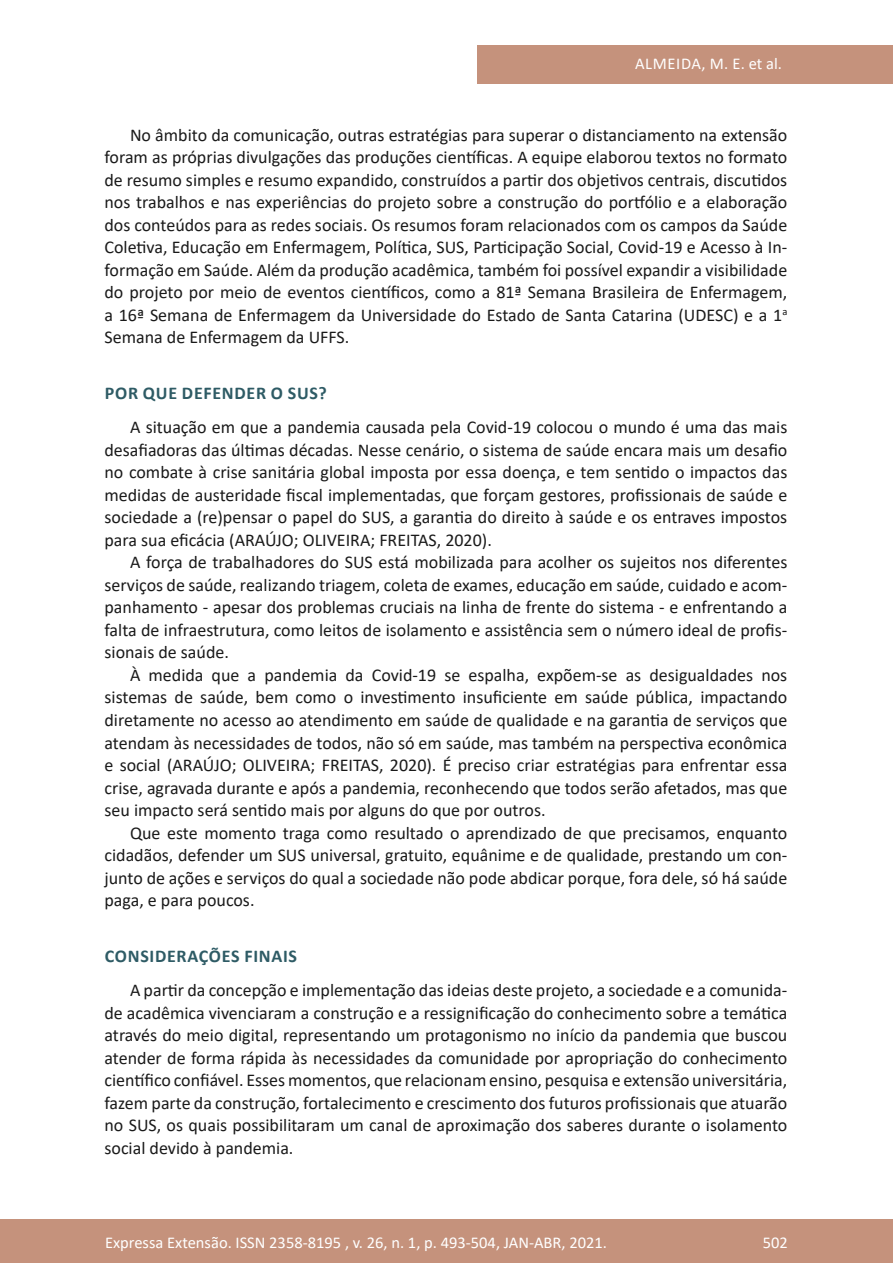
<style>
.page{position:relative;width:893px;height:1263px;background:#fff}
.page>*{position:absolute;margin:0;border:0;box-sizing:border-box;transform-origin:0 0}
.texto{font:18px/22.5px "Calibri";color:#1a1a1a;text-align:justify}
.subtitulo{font:700 18px "Calibri";letter-spacing:.04em;color:#2e5b65}
.t1{font:16.5px "Calibri";color:#fff}
.t2{font:16.5px "Calibri";letter-spacing:.04em;color:#fff}
</style>
<div class="page">
<div style="left:0;top:1219px;width:893px;height:44px;background:#c5927c"></div>
<div style="left:477px;top:45px;width:416px;height:39px;background:#c5927c"></div>
<p class="t2" style="left:635px;top:52px;width:148px">ALMEIDA, M. E. et al.</p>
<p class="texto" style="left:105px;top:123px;width:684px;text-indent:26px">No âmbito da comunicação, outras estratégias para superar o distanciamento na extensão foram as próprias divulgações das produções científicas. A equipe elaborou textos no formato de resumo simples e resumo expandido, construídos a partir dos objetivos centrais, discutidos nos trabalhos e nas experiências do projeto sobre a construção do portfólio e a elaboração dos conteúdos para as redes sociais. Os resumos foram relacionados com os campos da Saúde Coletiva, Educação em Enfermagem, Política, SUS, Participação Social, Covid-19 e Acesso à In&shy;formação em Saúde. Além da produção acadêmica, também foi possível expandir a visibilidade do projeto por meio de eventos científicos, como a 81ª Semana Brasileira de Enfermagem, a 16ª Semana de Enfermagem da Universidade do Estado de Santa Catarina (UDESC) e a 1<sup>a </sup>Semana de Enfermagem da UFFS.</p>
<p class="subtitulo" style="left:105px;top:380px;width:223px">POR QUE DEFENDER O SUS?</p>
<p class="texto" style="left:105px;top:416px;width:684px;text-indent:26px">A situação em que a pandemia causada pela Covid-19 colocou o mundo é uma das mais desafiadoras das últimas décadas. Nesse cenário, o sistema de saúde encara mais um desafio no combate à crise sanitária global imposta por essa doença, e tem sentido o impactos das medidas de austeridade fiscal implementadas, que forçam gestores, profissionais de saúde e sociedade a (re)pensar o papel do SUS, a garantia do direito à saúde e os entraves impostos para sua eficácia (ARAÚJO; OLIVEIRA; FREITAS, 2020).</p>
<p class="texto" style="left:105px;top:551px;width:684px;text-indent:26px">A força de trabalhadores do SUS está mobilizada para acolher os sujeitos nos diferentes serviços de saúde, realizando triagem, coleta de exames, educação em saúde, cuidado e acom&shy;panhamento - apesar dos problemas cruciais na linha de frente do sistema - e enfrentando a falta de infraestrutura, como leitos de isolamento e assistência sem o número ideal de profis&shy;sionais de saúde.</p>
<p class="texto" style="left:105px;top:663px;width:684px;text-indent:26px">À medida que a pandemia da Covid-19 se espalha, expõem-se as desigualdades nos sistemas de saúde, bem como o investimento insuficiente em saúde pública, impactando diretamente no acesso ao atendimento em saúde de qualidade e na garantia de serviços que atendam às necessidades de todos, não só em saúde, mas também na perspectiva econômica e social (ARAÚJO; OLIVEIRA; FREITAS, 2020). É preciso criar estratégias para enfrentar essa crise, agravada durante e após a pandemia, reconhecendo que todos serão afetados, mas que seu impacto será sentido mais por alguns do que por outros.</p>
<p class="texto" style="left:105px;top:821px;width:684px;text-indent:26px">Que este momento traga como resultado o aprendizado de que precisamos, enquanto cidadãos, defender um SUS universal, gratuito, equânime e de qualidade, prestando um con&shy;junto de ações e serviços do qual a sociedade não pode abdicar porque, fora dele, só há saúde paga, e para poucos.</p>
<p class="subtitulo" style="left:105px;top:943px;width:194px">CONSIDERAÇÕES FINAIS</p>
<p class="texto" style="left:105px;top:978px;width:684px;text-indent:26px">A partir da concepção e implementação das ideias deste projeto, a sociedade e a comunida&shy;de acadêmica vivenciaram a construção e a ressignificação do conhecimento sobre a temática através do meio digital, representando um protagonismo no início da pandemia que buscou atender de forma rápida às necessidades da comunidade por apropriação do conhecimento científico confiável. Esses momentos, que relacionam ensino, pesquisa e extensão universitária, fazem parte da construção, fortalecimento e crescimento dos futuros profissionais que atuarão no SUS, os quais possibilitaram um canal de aproximação dos saberes durante o isolamento social devido à pandemia.</p>
<p class="t1" style="left:105px;top:1230px;width:503px">Expressa Extensão. ISSN 2358-8195 , v. 26, n. 1, p. 493-504, JAN-ABR, 2021.</p>
<p class="t1" style="left:763px;top:1230px;width:27px">502</p>
</div>
